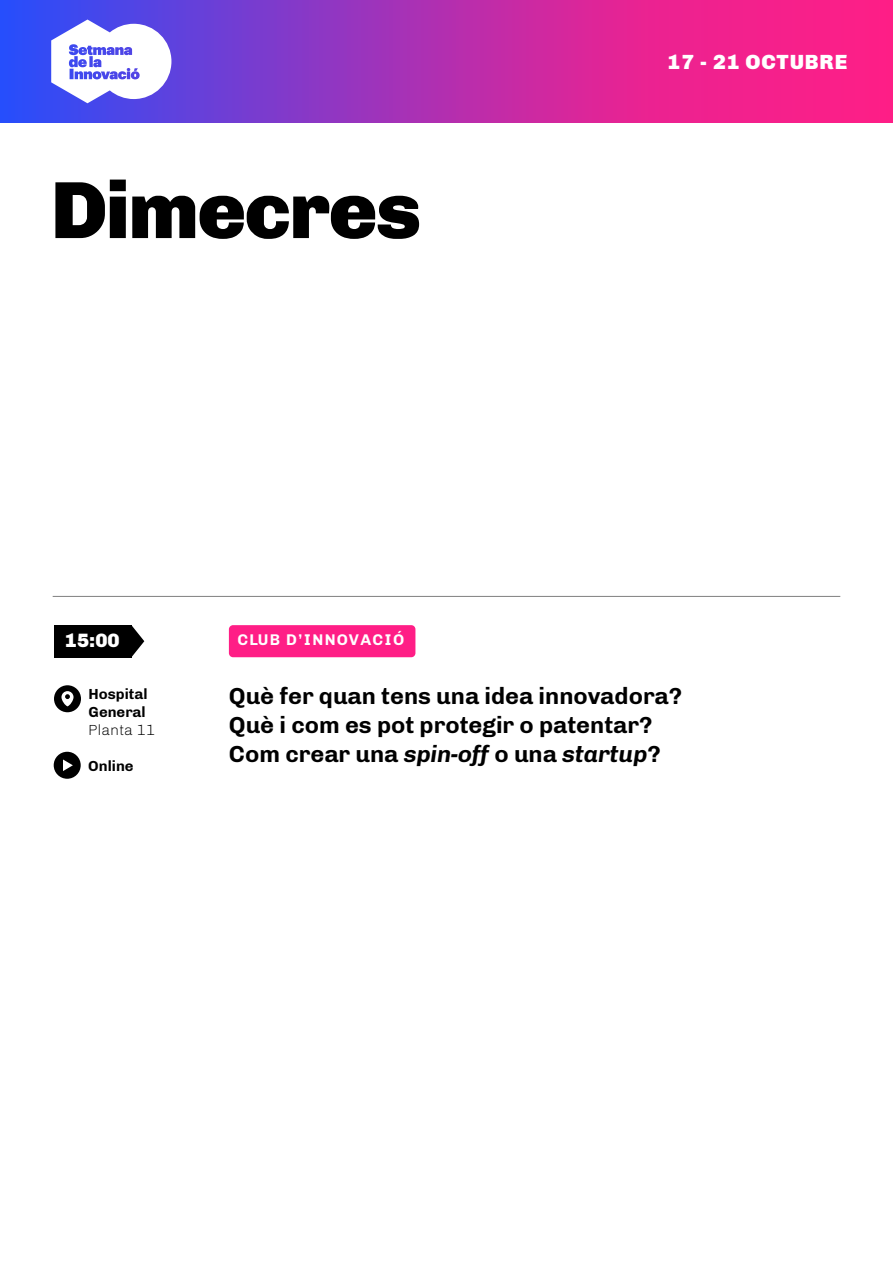
<style>
.page{position:relative;width:893px;height:1263px;background:#fff}
.page>*{position:absolute;margin:0;border:0;box-sizing:border-box;transform-origin:0 0}
.t1{font:900 81.3px "Chivo";letter-spacing:-.02em;color:#000}
.t2{font:700 23.85px/28.5px "Chivo";color:#000}
.t3{font:900 21px "Chivo";letter-spacing:.04em;color:#fff}
.t4{font:900 19.8px "Chivo";color:#fff}
.t5{font:700 15.9px "Chivo";letter-spacing:.08em;color:#fff}
.t6{font:700 15px/17.9px "Chivo";color:#000}
.t7{font:300 15px "Chivo";color:#000}
.s1{font-style:italic}
</style>
<div class="page">
<div style="left:54px;top:625px;width:77px;height:32px;background:#000"></div>
<svg style="left:0;top:0;width:893px;height:123px"></svg>
<svg style="left:131px;top:625px;width:13px;height:32px"></svg>
<hr style="left:53px;top:596px;width:787px;height:1px;background:#808080">
<div style="left:229px;top:625px;width:186px;height:32px;background:#ff1e86;border-radius:4px"></div>
<div style="left:54px;top:685px;width:27px;height:27px;background:#000;border-radius:50%"></div>
<svg style="left:61px;top:691px;width:13px;height:15px"></svg>
<div style="left:54px;top:752px;width:27px;height:27px;background:#000;border-radius:50%"></div>
<svg style="left:63px;top:759px;width:10px;height:12px"></svg>
<svg style="left:51px;top:20px;width:120px;height:83px"></svg>
<h1 class="t1" style="left:51px;top:162px;width:372px">Dimecres</h1>
<p class="t4" style="left:65px;top:628px;width:56px">15:00</p>
<p class="t5" style="left:237px;top:630px;width:169px">CLUB D’INNOVACIÓ</p>
<p class="t3" style="left:668px;top:49px;width:181px">17 - 21 OCTUBRE</p>
<p class="t6" style="left:89px;top:685px;width:61px">Hospital<br>General</p>
<p class="t7" style="left:89px;top:721px;width:68px">Planta 11</p>
<p class="t6" style="left:88px;top:757px;width:47px">Online</p>
<p class="t2" style="left:229px;top:682px;width:455px">Què fer quan tens una idea innovadora?<br>Què i com es pot protegir o patentar?<br>Com crear una <span class="s1">spin-off</span> o una <span class="s1">startup</span>?</p>
</div>
